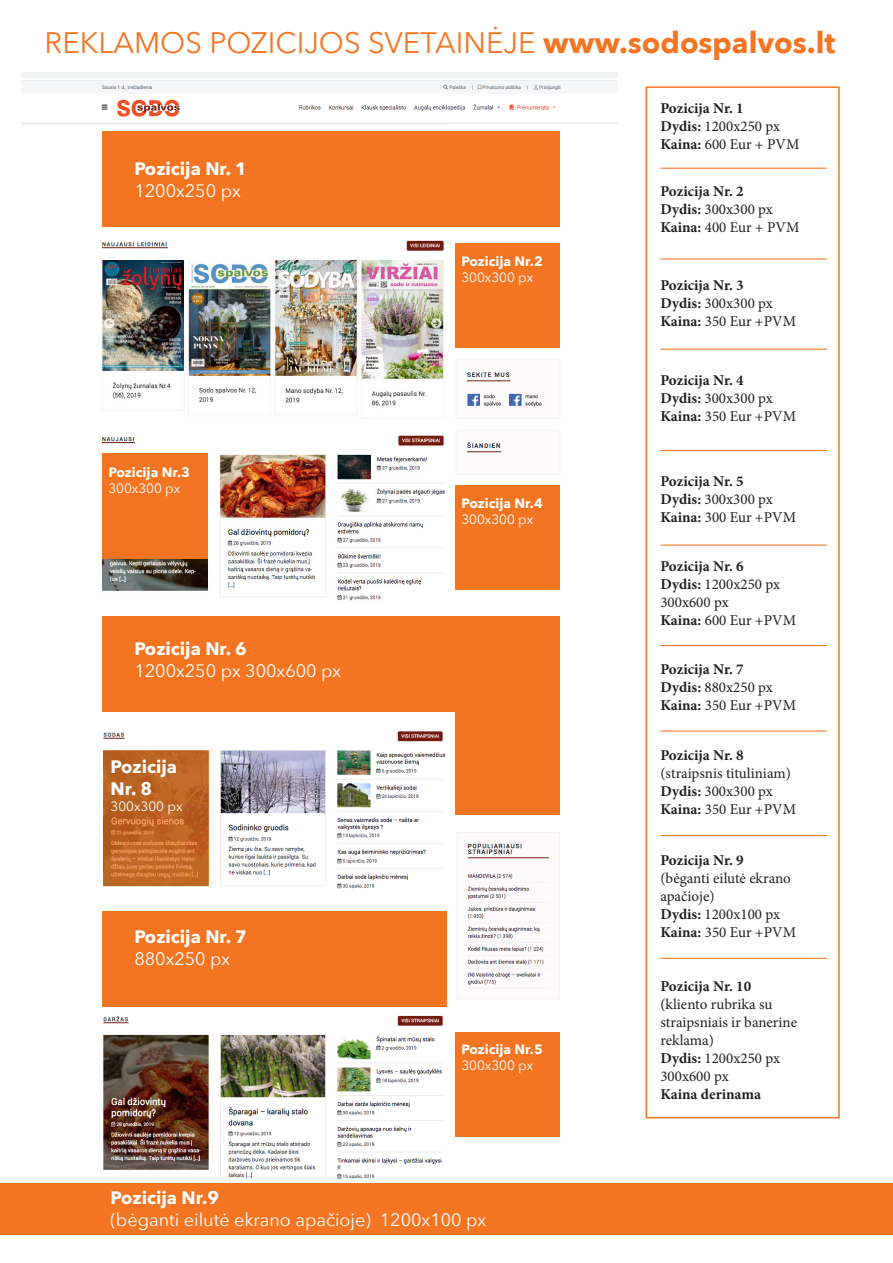
<style>
.page{position:relative;width:893px;height:1263px;background:#fff}
.page>*{position:absolute;margin:0;border:0;box-sizing:border-box;transform-origin:0 0}
.t1{font:29.55px "Avenir Next";color:#f47521}
.t2{font:18px "Avenir Next";color:#fff}
.t3{font:700 18px/21.6px "Avenir Next";color:#fff}
.t4{font:15px/18px "Minion Pro";color:#231f20}
.t5{font:700 15px/18px "Minion Pro";color:#231f20}
.t6{font:700 13.5px/16.2px "Avenir Next";color:#fff}
.t7{font:13.5px "Avenir Next";color:#fff}
.s1{font-weight:700}
.s2{font-weight:400}
</style>
<div class="page">
<img style="left:456px;top:359px;width:104px;height:116px">
<img style="left:21px;top:123px;width:425px;height:478px">
<img style="left:103px;top:731px;width:343px;height:158px">
<img style="left:103px;top:1015px;width:340px;height:165px">
<div style="left:102px;top:616px;width:458px;height:95px;background:#f47521"></div>
<div style="left:102px;top:911px;width:344px;height:96px;background:#f47521"></div>
<div style="left:102px;top:131px;width:458px;height:96px;background:#f47521"></div>
<div style="left:455px;top:243px;width:105px;height:105px;background:#f47521"></div>
<div style="left:455px;top:485px;width:105px;height:105px;background:#f47521"></div>
<div style="left:455px;top:1032px;width:105px;height:104px;background:#f47521"></div>
<div style="left:455px;top:710px;width:105px;height:105px;background:#f47521"></div>
<div style="left:102px;top:454px;width:105px;height:105px;background:#f47521"></div>
<div style="left:0;top:1183px;width:893px;height:51px;background:#f47521"></div>
<div style="left:646px;top:86px;width:194px;height:1032px;border:2px solid #f47521"></div>
<hr style="left:660px;top:168px;width:167px;height:1px;background:#f47521">
<hr style="left:660px;top:258px;width:167px;height:2px;background:#f47521">
<hr style="left:660px;top:349px;width:167px;height:1px;background:#f47521">
<hr style="left:660px;top:450px;width:167px;height:1px;background:#f47521">
<hr style="left:660px;top:544px;width:167px;height:2px;background:#f47521">
<hr style="left:660px;top:645px;width:167px;height:1px;background:#f47521">
<hr style="left:660px;top:730px;width:167px;height:1px;background:#f47521">
<hr style="left:660px;top:835px;width:167px;height:1px;background:#f47521">
<hr style="left:660px;top:958px;width:167px;height:1px;background:#f47521">
<svg style="left:104px;top:750px;width:105px;height:135px;background:#bf6727"></svg>
<img style="left:457px;top:832px;width:103px;height:167px">
<img style="left:21px;top:72px;width:597px;height:51px">
<p class="t1" style="left:45px;top:18px;width:792px">REKLAMOS POZICIJOS SVETAINĖJE <span class="s1">www.sodospalvos.lt</span></p>
<p class="t3" style="left:134px;top:158px;width:114px">Pozicija Nr. 1</p>
<p class="t2" style="left:134px;top:175px;width:108px">1200x250 px</p>
<p class="t6" style="left:108px;top:464px;width:83px">Pozicija Nr.3</p>
<p class="t7" style="left:108px;top:477px;width:73px">300x300 px</p>
<p class="t3" style="left:134px;top:638px;width:114px">Pozicija Nr. 6</p>
<p class="t2" style="left:134px;top:656px;width:208px">1200x250 px 300x600 px</p>
<p class="t3" style="left:111px;top:756px;width:68px">Pozicija<br>Nr. 8</p>
<p class="t7" style="left:111px;top:795px;width:73px">300x300 px</p>
<p class="t3" style="left:134px;top:926px;width:114px">Pozicija Nr. 7</p>
<p class="t2" style="left:134px;top:943px;width:97px">880x250 px</p>
<p class="t6" style="left:461px;top:253px;width:83px">Pozicija Nr.2<br><span class="s2">300x300 px</span></p>
<p class="t6" style="left:461px;top:494px;width:83px">Pozicija Nr.4<br><span class="s2">300x300 px</span></p>
<p class="t6" style="left:461px;top:1041px;width:83px">Pozicija Nr.5</p>
<p class="t7" style="left:461px;top:1054px;width:73px">300x300 px</p>
<p class="t3" style="left:111px;top:1187px;width:110px">Pozicija Nr.9</p>
<p class="t2" style="left:111px;top:1204px;width:377px">(bėganti eilutė ekrano apačioje) 1200x100 px</p>
<p class="t5" style="left:660px;top:99px;width:121px">Pozicija Nr. 1<br>Dydis: <span class="s2">1200x250 px</span></p>
<p class="t4" style="left:660px;top:135px;width:141px"><span class="s1">Kaina:</span> 600 Eur + PVM</p>
<p class="t5" style="left:660px;top:182px;width:85px">Pozicija Nr. 2</p>
<p class="t4" style="left:660px;top:201px;width:114px"><span class="s1">Dydis:</span> 300x300 px</p>
<p class="t4" style="left:660px;top:219px;width:141px"><span class="s1">Kaina:</span> 400 Eur + PVM</p>
<p class="t5" style="left:660px;top:276px;width:114px">Pozicija Nr. 3<br>Dydis: <span class="s2">300x300 px</span></p>
<p class="t4" style="left:660px;top:312px;width:137px"><span class="s1">Kaina:</span> 350 Eur +PVM</p>
<p class="t5" style="left:660px;top:371px;width:114px">Pozicija Nr. 4<br>Dydis: <span class="s2">300x300 px</span></p>
<p class="t4" style="left:660px;top:408px;width:137px"><span class="s1">Kaina:</span> 350 Eur +PVM</p>
<p class="t5" style="left:660px;top:472px;width:85px">Pozicija Nr. 5</p>
<p class="t4" style="left:660px;top:490px;width:114px"><span class="s1">Dydis:</span> 300x300 px</p>
<p class="t4" style="left:660px;top:508px;width:137px"><span class="s1">Kaina:</span> 300 Eur +PVM</p>
<p class="t5" style="left:660px;top:557px;width:85px">Pozicija Nr. 6</p>
<p class="t4" style="left:660px;top:575px;width:121px"><span class="s1">Dydis:</span> 1200x250 px<br>300x600 px</p>
<p class="t4" style="left:660px;top:611px;width:137px"><span class="s1">Kaina:</span> 600 Eur +PVM</p>
<p class="t5" style="left:660px;top:660px;width:114px">Pozicija Nr. 7<br>Dydis: <span class="s2">880x250 px</span></p>
<p class="t4" style="left:660px;top:696px;width:137px"><span class="s1">Kaina:</span> 350 Eur +PVM</p>
<p class="t4" style="left:660px;top:746px;width:132px"><span class="s1">Pozicija Nr. 8 </span>(straipsnis tituliniam)</p>
<p class="t4" style="left:660px;top:782px;width:114px"><span class="s1">Dydis:</span> 300x300 px</p>
<p class="t4" style="left:660px;top:800px;width:137px"><span class="s1">Kaina:</span> 350 Eur +PVM</p>
<p class="t4" style="left:660px;top:851px;width:132px"><span class="s1">Pozicija Nr. 9 </span>(bėganti eilutė ekrano apačioje)</p>
<p class="t4" style="left:660px;top:905px;width:121px"><span class="s1">Dydis:</span> 1200x100 px</p>
<p class="t4" style="left:660px;top:923px;width:137px"><span class="s1">Kaina:</span> 350 Eur +PVM</p>
<p class="t4" style="left:660px;top:977px;width:138px"><span class="s1">Pozicija Nr. 10 </span>(kliento rubrika su straipsniais ir banerine reklama)</p>
<p class="t4" style="left:660px;top:1049px;width:121px"><span class="s1">Dydis:</span> 1200x250 px<br>300x600 px</p>
<p class="t5" style="left:660px;top:1085px;width:102px">Kaina derinama</p>
</div>
